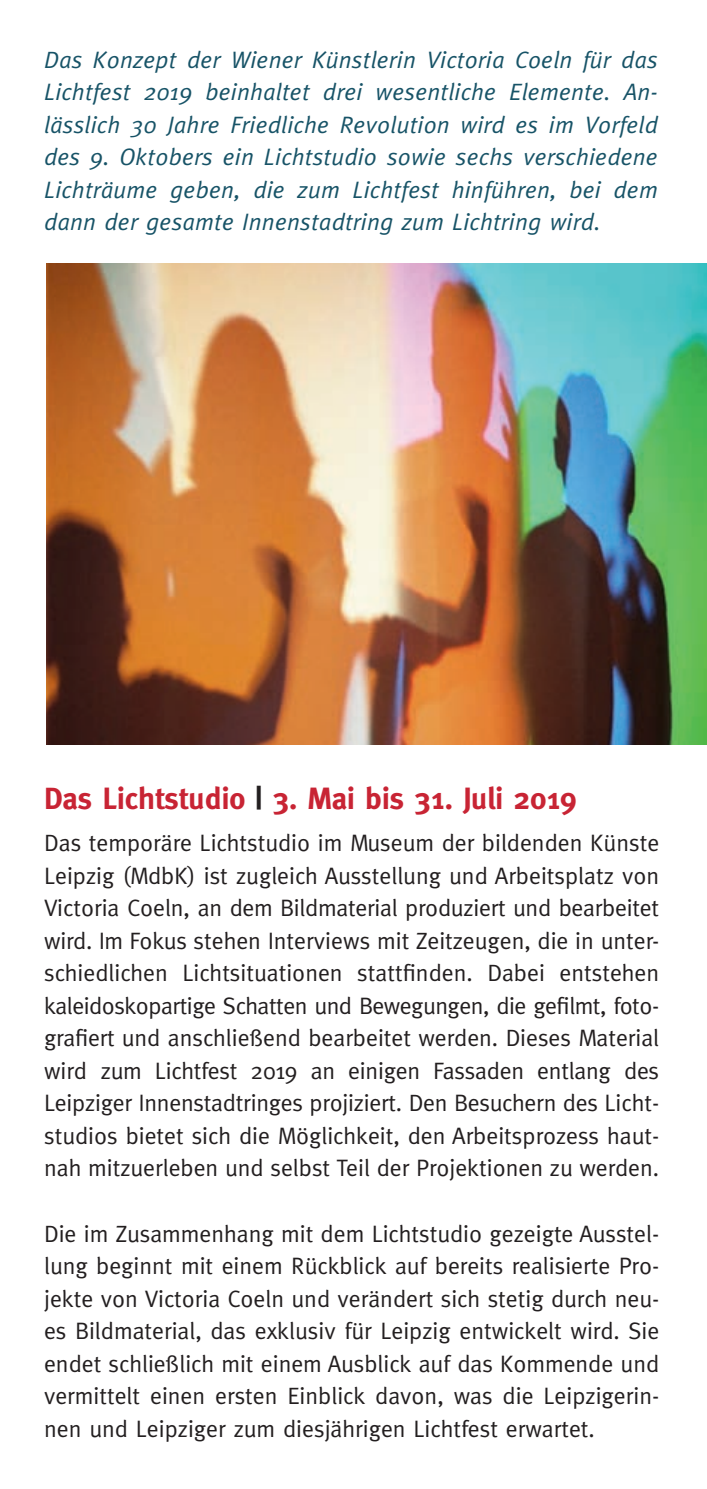
<style>
.page{position:relative;width:707px;height:1489px;background:#fff}
.page>*{position:absolute;margin:0;border:0;box-sizing:border-box;transform-origin:0 0}
.t1{font:700 30.75px "Meta";color:#c82434}
.t2{font:23.75px/32.5px "Meta";color:#231f20;text-align:justify}
.t3{font:italic 23.75px/32.5px "Meta";letter-spacing:.01em;color:#175367;text-align:justify}
.s1{color:#231f20}
</style>
<div class="page">
<img style="left:46px;top:264px;width:661px;height:480px">
<p class="t3" style="left:44px;top:43px;width:615px">Das Konzept der Wiener Künstlerin Victoria Coeln für das Lichtfest 2019 beinhaltet drei wesentliche Elemente. An&shy;lässlich 30 Jahre Friedliche Revolution wird es im Vorfeld des 9. Oktobers ein Lichtstudio sowie sechs verschiedene Lichträume geben, die zum Lichtfest hinführen, bei dem dann der gesamte Innenstadtring zum Lichtring wird.</p>
<p class="t1" style="left:44px;top:780px;width:534px">Das Lichtstudio <span class="s1">|</span> 3. Mai bis 31. Juli 2019</p>
<p class="t2" style="left:44px;top:826px;width:617px">Das temporäre Lichtstudio im Museum der bildenden Künste Leipzig (MdbK) ist zugleich Ausstellung und Arbeitsplatz von Victoria Coeln, an dem Bildmaterial produziert und bearbeitet wird. Im Fokus stehen Interviews mit Zeitzeugen, die in unter&shy;schiedlichen Lichtsituationen stattfinden. Dabei entstehen kaleidoskopartige Schatten und Bewegungen, die gefilmt, foto&shy;grafiert und anschließend bearbeitet werden. Dieses Material wird zum Lichtfest 2019 an einigen Fassaden entlang des Leipziger Innenstadtringes projiziert. Den Besuchern des Licht&shy;studios bietet sich die Möglichkeit, den Arbeitsprozess haut&shy;nah mitzuerleben und selbst Teil der Projektionen zu werden.</p>
<p class="t2" style="left:44px;top:1216px;width:617px">Die im Zusammenhang mit dem Lichtstudio gezeigte Ausstel&shy;lung beginnt mit einem Rückblick auf bereits realisierte Pro&shy;jekte von Victoria Coeln und verändert sich stetig durch neu&shy;es Bildmaterial, das exklusiv für Leipzig entwickelt wird. Sie endet schließlich mit einem Ausblick auf das Kommende und vermittelt einen ersten Einblick davon, was die Leipzigerin&shy;nen und Leipziger zum diesjährigen Lichtfest erwartet.</p>
</div>
